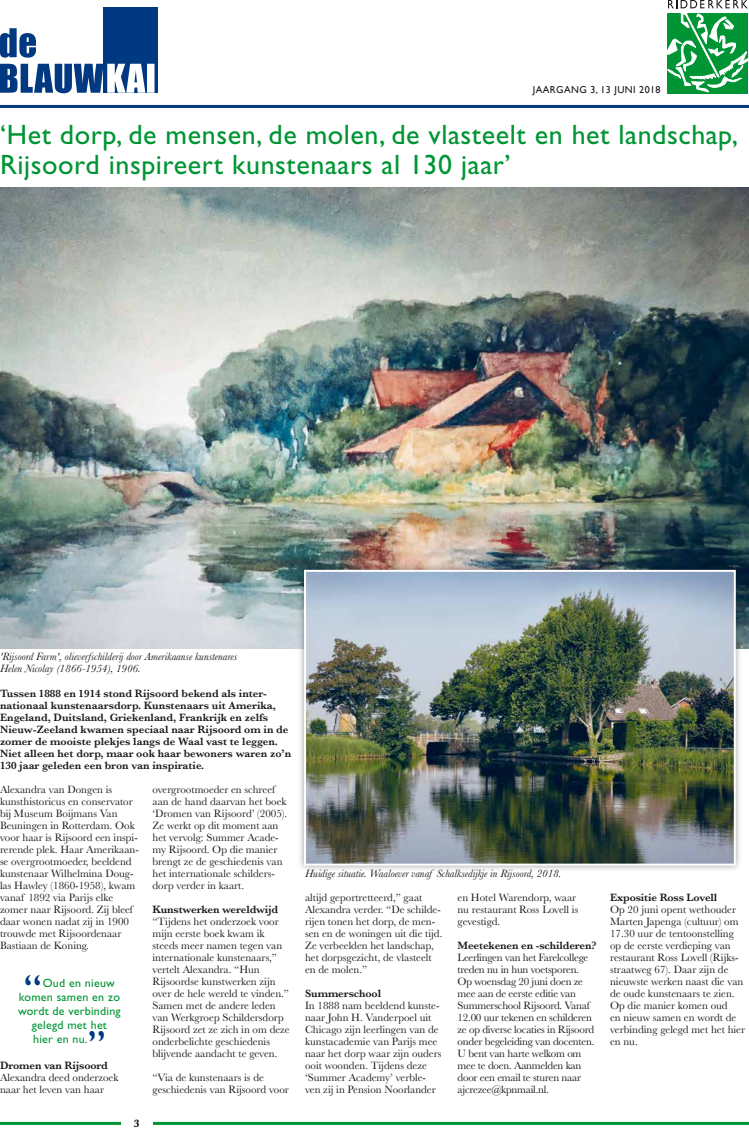
<style>
.page{position:relative;width:749px;height:1129px;background:#fff}
.page>*{position:absolute;margin:0;border:0;box-sizing:border-box;transform-origin:0 0}
.t1{font:42px "Gill Sans Std";color:#003882}
.t2{font:28px/30px "Gill Sans Std";letter-spacing:.02em;color:#009534}
.t3{font:12px "Gill Sans Std";letter-spacing:.02em;color:#009534}
.t4{font:11px/12px "Baskerville";color:#1a171c}
.t5{font:600 11px/12px "Baskerville";color:#1a171c}
.t6{font:11px/12px "Baskerville";letter-spacing:-.02em;color:#1a171c}
.t7{font:italic 11px/12px "Baskerville";color:#1a171c}
.t8{font:700 11px "Baskerville";color:#1a171c}
.t9{font:10px "Gill Sans";letter-spacing:.04em;color:#1a171c}
</style>
<div class="page">
<hr style="left:0;top:105px;width:748px;height:3px;background:#003882">
<svg style="left:0;top:28px;width:36px;height:30px"></svg>
<div style="left:103px;top:7px;width:54px;height:86px;background:#003882"></div>
<svg style="left:0;top:64px;width:154px;height:29px"></svg>
<svg style="left:667px;top:0;width:81px;height:93px"></svg>
<hr style="left:0;top:1121px;width:748px;height:3px;background:#009534">
<div style="left:121px;top:1111px;width:31px;height:17px;background:#fff"></div>
<img style="left:0;top:187px;width:748px;height:461px">
<div style="left:297px;top:563px;width:444px;height:308px;background:#1a171c;opacity:.4"></div>
<img style="left:307px;top:572px;width:425px;height:290px">
<div style="left:304px;top:569px;width:431px;height:296px;border:2px solid #fff"></div>
<p class="t9" style="left:532px;top:84px;width:129px">JAARGANG 3, 13 JUNI 2018</p>
<h2 class="t2" style="left:0;top:120px;width:739px">‘Het dorp, de mensen, de molen, de vlasteelt en het landschap,<br>Rijsoord inspireert kunstenaars al 130 jaar’</h2>
<p class="t7" style="left:0;top:650px;width:239px">'Rijsoord Farm', olieverfschilderij door Amerikaanse kunstenares<br>Helen Nicolay (1866-1954), 1906.</p>
<p class="t5" style="left:0;top:686px;width:293px">Tussen 1888 en 1914 stond Rijsoord bekend als inter&shy;nationaal kunstenaarsdorp. Kunstenaars uit Amerika, Engeland, Duitsland, Griekenland, Frankrijk en zelfs Nieuw-Zeeland kwamen speciaal naar Rijsoord om in de zomer de mooiste plekjes langs de Waal vast te leggen.<br>Niet alleen het dorp, maar ook haar bewoners waren zo’n 130 jaar geleden een bron van inspiratie.</p>
<p class="t4" style="left:0;top:783px;width:140px">Alexandra van Dongen is kunsthistoricus en conservator bij Museum Boijmans Van<br>Beuningen in Rotterdam. Ook voor haar is Rijsoord een inspi&shy;rerende plek. Haar Amerikaan&shy;se overgrootmoeder, beeldend kunstenaar Wilhelmina Doug&shy;las Hawley (1860-1958), kwam vanaf 1892 via Parijs elke zomer naar Rijsoord. Zij bleef daar wonen nadat zij in 1900 trouwde met Rijsoordenaar<br>Bastiaan de Koning.</p>
<h1 class="t1" style="left:24px;top:965px;width:19px">“</h1>
<p class="t3" style="left:43px;top:975px;width:74px">Oud en nieuw</p>
<p class="t3" style="left:19px;top:989px;width:102px">komen samen en zo</p>
<p class="t3" style="left:18px;top:1003px;width:104px">wordt de verbinding</p>
<p class="t3" style="left:32px;top:1017px;width:77px">gelegd met het</p>
<p class="t3" style="left:33px;top:1031px;width:56px">hier en nu.</p>
<h1 class="t1" style="left:88px;top:1021px;width:19px">”</h1>
<p class="t5" style="left:0;top:1058px;width:109px">Dromen van Rijsoord</p>
<p class="t4" style="left:0;top:1071px;width:120px">Alexandra deed onderzoek naar het leven van haar</p>
<p class="t8" style="left:134px;top:1115px;width:7px">3</p>
<p class="t4" style="left:152px;top:783px;width:136px">overgrootmoeder en schreef aan de hand daarvan het boek ‘Dromen van Rijsoord’ (2005).<br>Ze werkt op dit moment aan het vervolg: Summer Acade&shy;my Rijsoord. Op die manier brengt ze de geschiedenis van het internationale schilders&shy;dorp verder in kaart.</p>
<p class="t5" style="left:152px;top:902px;width:127px">Kunstwerken wereldwijd</p>
<p class="t4" style="left:152px;top:915px;width:139px">“Tijdens het onderzoek voor mijn eerste boek kwam ik steeds meer namen tegen van internationale kunstenaars,” vertelt Alexandra. “Hun<br>Rijsoordse kunstwerken zijn over de hele wereld te vinden.”<br>Samen met de andere leden van Werkgroep Schildersdorp<br>Rijsoord zet ze zich in om deze onderbelichte geschiedenis blijvende aandacht te geven.</p>
<p class="t4" style="left:152px;top:1071px;width:138px">“Via de kunstenaars is de geschiedenis van Rijsoord voor</p>
<p class="t7" style="left:305px;top:866px;width:258px">Huidige situatie. Waaloever vanaf Schalksedijkje in Rijsoord, 2018.</p>
<p class="t4" style="left:305px;top:891px;width:139px">altijd geportretteerd,” gaat<br>Alexandra verder. “De schilde&shy;rijen tonen het dorp, de men&shy;sen en de woningen uit die tijd.<br>Ze verbeelden het landschap, het dorpsgezicht, de vlasteelt en de molen.”</p>
<p class="t5" style="left:305px;top:986px;width:78px">Summerschool</p>
<p class="t4" style="left:305px;top:999px;width:138px">In 1888 nam beeldend kunste&shy;naar John H. Vanderpoel uit<br>Chicago zijn leerlingen van de kunstacademie van Parijs mee naar het dorp waar zijn ouders ooit woonden. Tijdens deze ‘Summer Academy’ verble&shy;ven zij in Pension Noorlander</p>
<p class="t4" style="left:457px;top:891px;width:122px">en Hotel Warendorp, waar nu restaurant Ross Lovell is gevestigd.</p>
<p class="t5" style="left:457px;top:938px;width:140px">Meetekenen en -schilderen?</p>
<p class="t6" style="left:457px;top:951px;width:138px">Leerlingen van het Farelcollege treden nu in hun voetsporen.<br>Op woensdag 20 juni doen ze mee aan de eerste editie van<br>Summerschool Rijsoord. Vanaf<br>12.00 uur tekenen en schilderen ze op diverse locaties in Rijsoord onder begeleiding van docenten.<br>U bent van harte welkom om mee te doen. Aanmelden kan door een email te sturen naar ajcrezee@kpnmail.nl.</p>
<p class="t5" style="left:610px;top:890px;width:109px">Expositie Ross Lovell</p>
<p class="t4" style="left:610px;top:903px;width:136px">Op 20 juni opent wethouder<br>Marten Japenga (cultuur) om<br>17.30 uur de tentoonstelling op de eerste verdieping van restaurant Ross Lovell (Rijks&shy;straatweg 67). Daar zijn de nieuwste werken naast die van de oude kunstenaars te zien.<br>Op die manier komen oud<br>en nieuw samen en wordt de verbinding gelegd met het hier en nu.</p>
</div>
